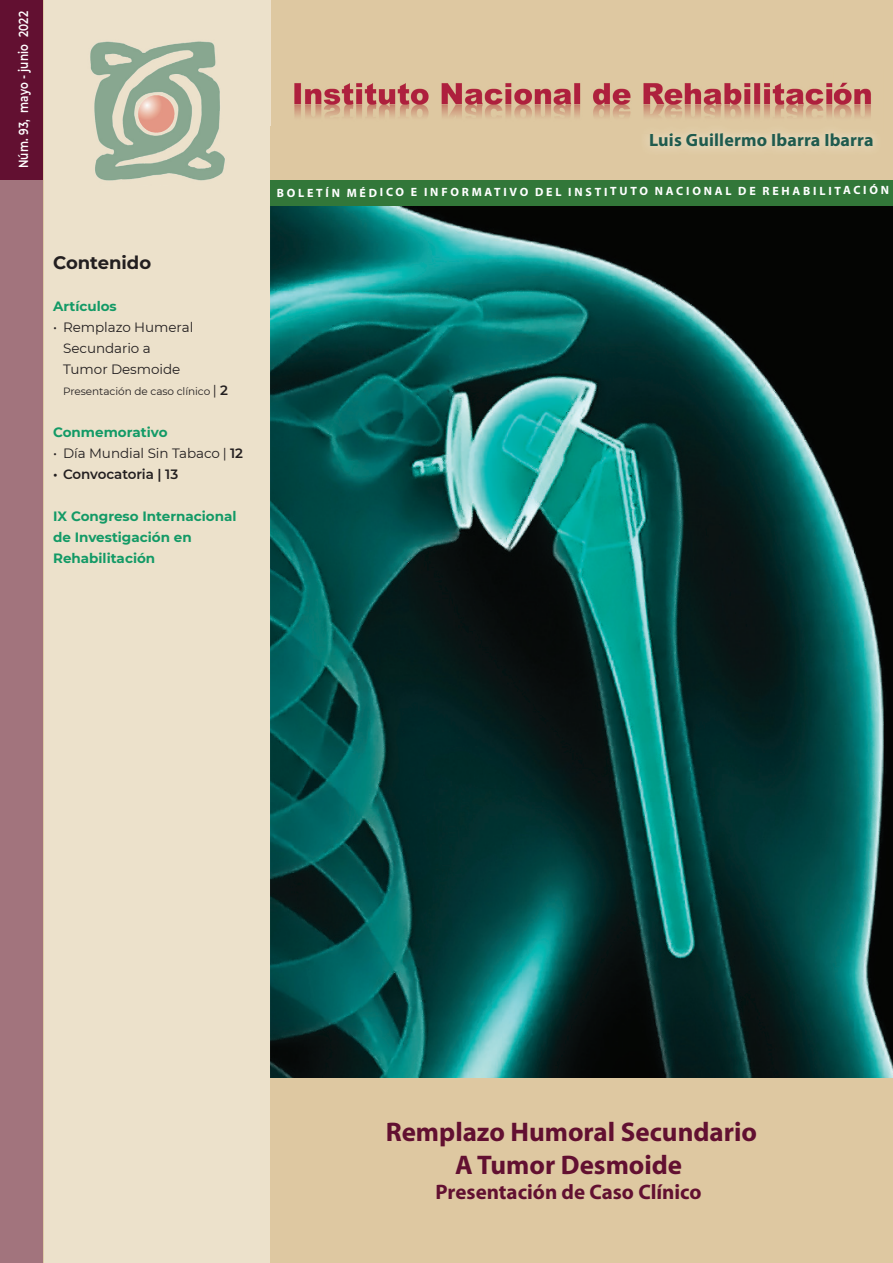
<style>
.page{position:relative;width:893px;height:1263px;background:#fff}
.page>*{position:absolute;margin:0;border:0;box-sizing:border-box;transform-origin:0 0}
.t1{font:700 27px/32.4px "Myriad";color:#621031;text-align:center}
.t2{font:700 21px "Myriad";color:#621031}
.t3{font:700 18px "Myriad";letter-spacing:.01em;color:#1f5b4e}
.t4{font:700 18px "Montserrat";color:#231f20}
.t5{font:700 13.5px/21px "Montserrat";color:#139a66}
.t6{font:13.5px/21px "Montserrat";letter-spacing:-.005em;color:#231f20}
.t7{font:600 13.5px "Montserrat";letter-spacing:-.005em;color:#231f20}
.t8{font:600 13.2px "Montserrat";letter-spacing:.02em;color:#fff;scale:.8 1}
.t9{font:700 12px "Myriad";letter-spacing:.225em;color:#fff}
.t10{font:10.5px "Montserrat";letter-spacing:-.005em;color:#231f20}
.s1{font-size:13.5px}
.s2{font-weight:600;font-size:13.5px}
.s3{font-weight:600}
</style>
<div class="page">
<img style="left:270px;top:205px;width:623px;height:874px">
<div style="left:269px;top:1079px;width:624px;height:184px;background:#dec8a1"></div>
<div style="left:0;top:0;width:59px;height:1263px;background:#621031"></div>
<div style="left:0;top:180px;width:44px;height:1083px;background:#a2747d"></div>
<div style="left:270px;top:0;width:623px;height:183px;background:#dec8a1"></div>
<div style="left:44px;top:0;width:226px;height:1263px;background:#ece1cb"></div>
<img style="left:82px;top:38px;width:152px;height:148px">
<img style="left:648px;top:136px;width:227px;height:13px">
<div style="left:650px;top:134px;width:223px;height:12px;background:#e5d3b4"></div>
<img style="left:294px;top:82px;width:577px;height:52px">
<div style="left:270px;top:180px;width:623px;height:25px;background:#327739"></div>
<p class="t8" style="left:14px;top:168px;width:198px;rotate:-90deg">Núm. 93, mayo - junio 2022</p>
<h3 class="t4" style="left:53px;top:250px;width:100px">Contenido</h3>
<p class="t5" style="left:53px;top:295px;width:65px">Artículos</p>
<p class="t6" style="left:63px;top:317px;width:132px;text-indent:-10px">• Remplazo Humeral<br>Secundario a<br>Tumor Desmoide</p>
<p class="t10" style="left:63px;top:384px;width:167px">Presentación de caso clínico <span class="s1">|</span> <span class="s2">2</span></p>
<p class="t5" style="left:53px;top:421px;width:116px">Conmemorativo</p>
<p class="t6" style="left:53px;top:443px;width:191px">• Día Mundial Sin Tabaco | <span class="s3">12</span></p>
<p class="t7" style="left:53px;top:465px;width:127px">• Convocatoria | 13</p>
<p class="t5" style="left:53px;top:505px;width:185px">IX Congreso Internacional de Investigación en<br>Rehabilitación</p>
<h3 class="t3" style="left:649px;top:131px;width:226px">Luis Guillermo Ibarra Ibarra</h3>
<p class="t9" style="left:277px;top:185px;width:614px">BOLETÍN MÉDICO E INFORMATIVO DEL INSTITUTO NACIONAL DE REHABILITACIÓN</p>
<h1 class="t1" style="left:386px;top:1117px;width:373px">Remplazo Humoral Secundario<br>A Tumor Desmoide</h1>
<h2 class="t2" style="left:436px;top:1181px;width:268px">Presentación de Caso Clínico</h2>
</div>
